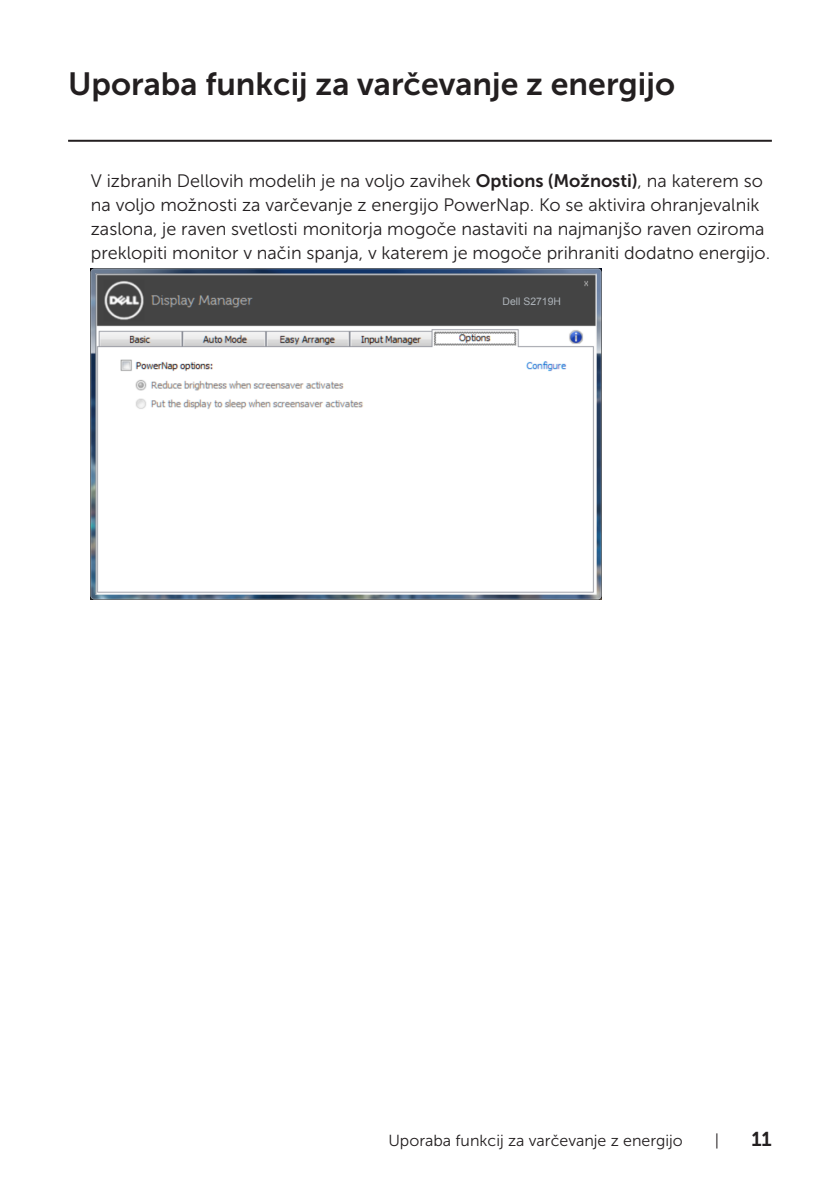
<style>
.page{position:relative;width:840px;height:1191px;background:#fff}
.page>*{position:absolute;margin:0;border:0;box-sizing:border-box;transform-origin:0 0}
.Head_1{font:32px "Museo Sans For Dell 700";color:#231f20}
.t1{font:20px "Museo Sans For Dell 700";color:#231f20}
.Paragraph{font:18px/24px "Museo Sans For Dell 300";color:#231f20}
.t2{font:16px "Museo Sans For Dell 300";color:#231f20}
.t3{font:10.4px "Arial";color:#aeb4ba}
.s1{font-family:"Museo Sans For Dell 700"}
</style>
<div class="page">
<hr style="left:68px;top:140px;width:703px;height:2px;background:#231f20">
<img style="left:91px;top:269px;width:510px;height:330px">
<div style="left:500px;top:295px;width:89px;height:14px;background:#444"></div>
<p class="Head_1" style="left:68px;top:66px;width:608px">Uporaba funkcij za varčevanje z energijo</p>
<p class="Paragraph" style="left:91px;top:169px;width:680px">V izbranih Dellovih modelih je na voljo zavihek <span class="s1">Options (Možnosti)</span>, na katerem so na voljo možnosti za varčevanje z energijo PowerNap. Ko se aktivira ohranjevalnik zaslona, je raven svetlosti monitorja mogoče nastaviti na najmanjšo raven oziroma preklopiti monitor v način spanja, v katerem je mogoče prihraniti dodatno energijo.</p>
<p class="t3" style="left:502px;top:295px;width:60px">Dell S2719H</p>
<p class="t2" style="left:388px;top:1131px;width:296px">Uporaba funkcij za varčevanje z energijo</p>
<p class="t2" style="left:714px;top:1131px;width:6px">|</p>
<p class="t1" style="left:751px;top:1127px;width:22px">11</p>
</div>
